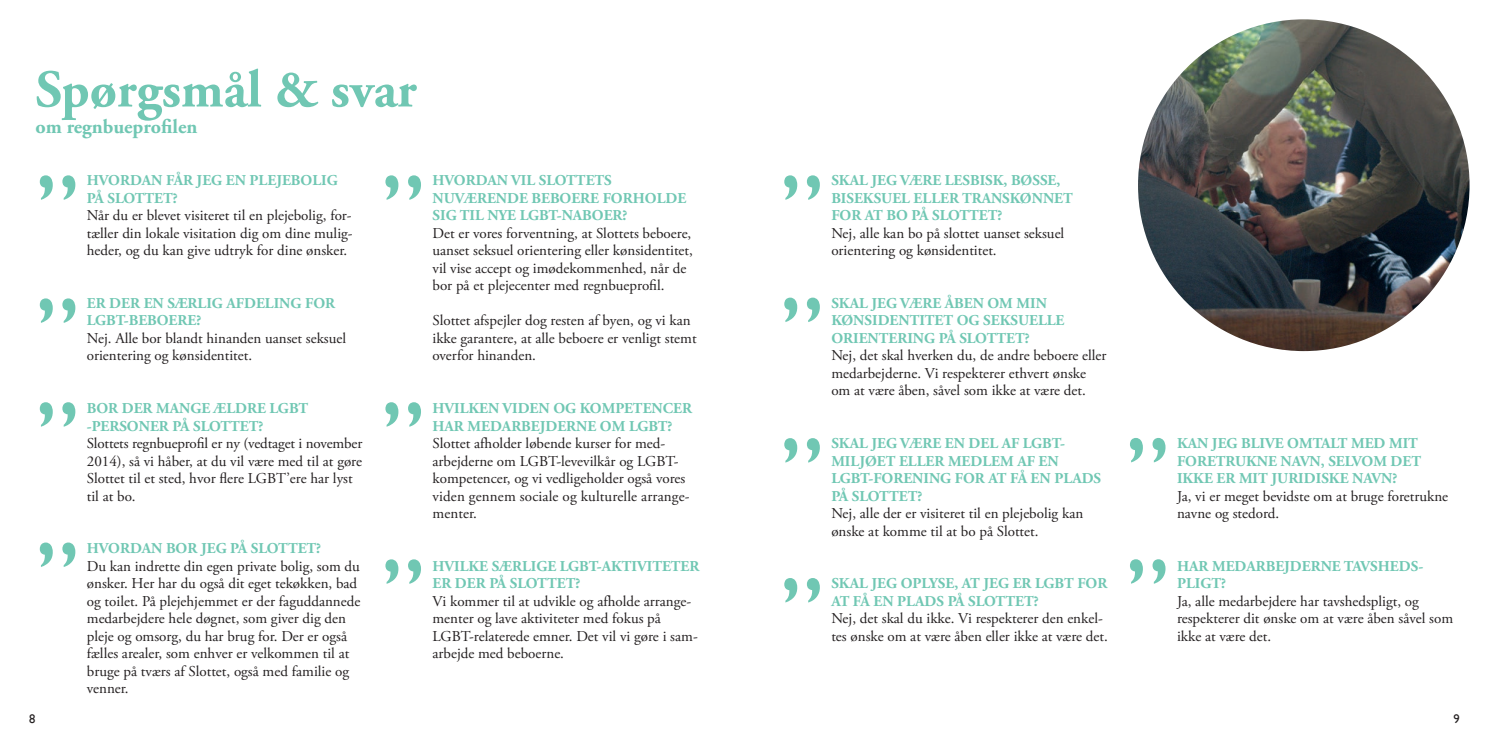
<style>
.page{position:relative;width:1489px;height:745px;background:#fff}
.page>*{position:absolute;margin:0;border:0;box-sizing:border-box;transform-origin:0 0}
.citation{font:101.25px "Gill Sans";color:#70c7b3}
.Stot_tekst{font:700 52.88px "Adobe Garamond Pro";color:#70c7b3}
.Overskrift_2_Garmond{font:700 20px "Adobe Garamond Pro";color:#70c7b3}
.brød_Garamond{font:15px/17.5px "Adobe Garamond Pro";color:#231f20}
.brød_Garamond-2{font:700 15px/17.5px "Adobe Garamond Pro";color:#70c7b3}
.t1{font:12.5px "Gill Sans";color:#231f20}
</style>
<div class="page">
<img style="left:1137px;top:19px;width:332px;height:332px;border-radius:166px">
<p class="Stot_tekst" style="left:35px;top:59px;width:383px">Spørgsmål &amp; svar</p>
<p class="Overskrift_2_Garmond" style="left:35px;top:115px;width:163px">om regnbueprofilen</p>
<p class="citation" style="left:35px;top:152px;width:45px">”</p>
<p class="brød_Garamond-2" style="left:87px;top:172px;width:252px">HVORDAN FÅR JEG EN PLEJEBOLIG</p>
<p class="brød_Garamond-2" style="left:87px;top:189px;width:92px">PÅ SLOTTET?</p>
<p class="brød_Garamond" style="left:87px;top:207px;width:267px;text-align:justify">Når du er blevet visiteret til en plejebolig, for&shy;tæller din lokale visitation dig om dine mulig&shy;heder, og du kan give udtryk for dine ønsker.</p>
<p class="brød_Garamond-2" style="left:87px;top:294px;width:250px">ER DER EN SÆRLIG AFDELING FOR<br>LGBT-BEBOERE?</p>
<p class="brød_Garamond" style="left:87px;top:330px;width:261px">Nej. Alle bor blandt hinanden uanset seksuel orientering og kønsidentitet.</p>
<p class="brød_Garamond-2" style="left:87px;top:399px;width:223px">BOR DER MANGE ÆLDRE LGBT</p>
<p class="brød_Garamond-2" style="left:87px;top:417px;width:178px">-PERSONER PÅ SLOTTET?</p>
<p class="brød_Garamond" style="left:87px;top:435px;width:277px">Slottets regnbueprofil er ny (vedtaget i november 2014), så vi håber, at du vil være med til at gøre Slottet til et sted, hvor flere LGBT’ere har lyst til at bo.</p>
<p class="brød_Garamond-2" style="left:87px;top:539px;width:236px">HVORDAN BOR JEG PÅ SLOTTET?</p>
<p class="brød_Garamond" style="left:87px;top:557px;width:275px">Du kan indrette din egen private bolig, som du ønsker. Her har du også dit eget tekøkken, bad og toilet. På plejehjemmet er der faguddannede medarbejdere hele døgnet, som giver dig den pleje og omsorg, du har brug for. Der er også fælles arealer, som enhver er velkommen til at bruge på tværs af Slottet, også med familie og venner.</p>
<p class="citation" style="left:381px;top:152px;width:45px">”</p>
<p class="citation" style="left:35px;top:275px;width:45px">”</p>
<p class="citation" style="left:381px;top:379px;width:45px">”</p>
<p class="citation" style="left:35px;top:379px;width:45px">”</p>
<p class="citation" style="left:35px;top:519px;width:45px">”</p>
<p class="citation" style="left:381px;top:536px;width:45px">”</p>
<p class="brød_Garamond-2" style="left:432px;top:172px;width:181px">HVORDAN VIL SLOTTETS</p>
<p class="brød_Garamond-2" style="left:432px;top:189px;width:255px">NUVÆRENDE BEBOERE FORHOLDE<br>SIG TIL NYE LGBT-NABOER?</p>
<p class="brød_Garamond" style="left:432px;top:225px;width:262px">Det er vores forventning, at Slottets beboere, uanset seksuel orientering eller kønsidentitet, vil vise accept og imødekommenhed, når de bor på et plejecenter med regnbueprofil.</p>
<p class="brød_Garamond" style="left:432px;top:312px;width:266px">Slottet afspejler dog resten af byen, og vi kan ikke garantere, at alle beboere er venligt stemt overfor hinanden.</p>
<p class="brød_Garamond-2" style="left:432px;top:399px;width:261px">HVILKEN VIDEN OG KOMPETENCER<br>HAR MEDARBEJDERNE OM LGBT?</p>
<p class="brød_Garamond" style="left:432px;top:435px;width:259px">Slottet afholder løbende kurser for med&shy;arbejderne om LGBT-levevilkår og LGBT&shy;kompetencer, og vi vedligeholder også vores viden gennem sociale og kulturelle arrange&shy;menter.</p>
<p class="brød_Garamond-2" style="left:432px;top:557px;width:268px">HVILKE SÆRLIGE LGBT-AKTIVITETER<br>ER DER PÅ SLOTTET?</p>
<p class="brød_Garamond" style="left:432px;top:592px;width:266px">Vi kommer til at udvikle og afholde arrange&shy;menter og lave aktiviteter med fokus på LGBT-relaterede emner. Det vil vi gøre i sam&shy;arbejde med beboerne.</p>
<p class="citation" style="left:780px;top:152px;width:45px">”</p>
<p class="citation" style="left:780px;top:274px;width:45px">”</p>
<p class="brød_Garamond-2" style="left:831px;top:172px;width:230px">SKAL JEG VÆRE LESBISK, BØSSE,</p>
<p class="brød_Garamond-2" style="left:831px;top:189px;width:243px">BISEKSUEL ELLER TRANSKØNNET</p>
<p class="brød_Garamond-2" style="left:831px;top:207px;width:173px">FOR AT BO PÅ SLOTTET?</p>
<p class="brød_Garamond" style="left:831px;top:225px;width:234px">Nej, alle kan bo på slottet uanset seksuel</p>
<p class="brød_Garamond" style="left:831px;top:242px;width:167px">orientering og kønsidentitet.</p>
<p class="brød_Garamond-2" style="left:831px;top:294px;width:217px">SKAL JEG VÆRE ÅBEN OM MIN</p>
<p class="brød_Garamond-2" style="left:831px;top:312px;width:235px">KØNSIDENTITET OG SEKSUELLE</p>
<p class="brød_Garamond-2" style="left:831px;top:329px;width:200px">ORIENTERING PÅ SLOTTET?</p>
<p class="brød_Garamond" style="left:831px;top:347px;width:276px">Nej, det skal hverken du, de andre beboere eller medarbejderne. Vi respekterer ethvert ønske om at være åben, såvel som ikke at være det.</p>
<p class="citation" style="left:780px;top:415px;width:45px">”</p>
<p class="citation" style="left:780px;top:554px;width:45px">”</p>
<p class="brød_Garamond-2" style="left:831px;top:434px;width:235px">SKAL JEG VÆRE EN DEL AF LGBT-</p>
<p class="brød_Garamond-2" style="left:831px;top:452px;width:229px">MILJØET ELLER MEDLEM AF EN</p>
<p class="brød_Garamond-2" style="left:831px;top:469px;width:271px">LGBT-FORENING FOR AT FÅ EN PLADS<br>PÅ SLOTTET?</p>
<p class="brød_Garamond" style="left:831px;top:505px;width:253px">Nej, alle der er visiteret til en plejebolig kan ønske at komme til at bo på Slottet.</p>
<p class="brød_Garamond-2" style="left:831px;top:574px;width:277px">SKAL JEG OPLYSE, AT JEG ER LGBT FOR<br>AT FÅ EN PLADS PÅ SLOTTET?</p>
<p class="brød_Garamond" style="left:831px;top:610px;width:278px">Nej, det skal du ikke. Vi respekterer den enkel&shy;tes ønske om at være åben eller ikke at være det.</p>
<p class="citation" style="left:1125px;top:414px;width:45px">”</p>
<p class="citation" style="left:1125px;top:536px;width:45px">”</p>
<p class="brød_Garamond-2" style="left:1176px;top:434px;width:245px">KAN JEG BLIVE OMTALT MED MIT<br>FORETRUKNE NAVN, SELVOM DET<br>IKKE ER MIT JURIDISKE NAVN?</p>
<p class="brød_Garamond" style="left:1176px;top:487px;width:273px">Ja, vi er meget bevidste om at bruge foretrukne navne og stedord.</p>
<p class="brød_Garamond-2" style="left:1176px;top:557px;width:248px">HAR MEDARBEJDERNE TAVSHEDS-<br>PLIGT?</p>
<p class="brød_Garamond" style="left:1176px;top:592px;width:277px">Ja, alle medarbejdere har tavshedspligt, og respekterer dit ønske om at være åben såvel som ikke at være det.</p>
<p class="t1" style="left:29px;top:710px;width:8px">8</p>
<p class="t1" style="left:1453px;top:710px;width:8px">9</p>
</div>
